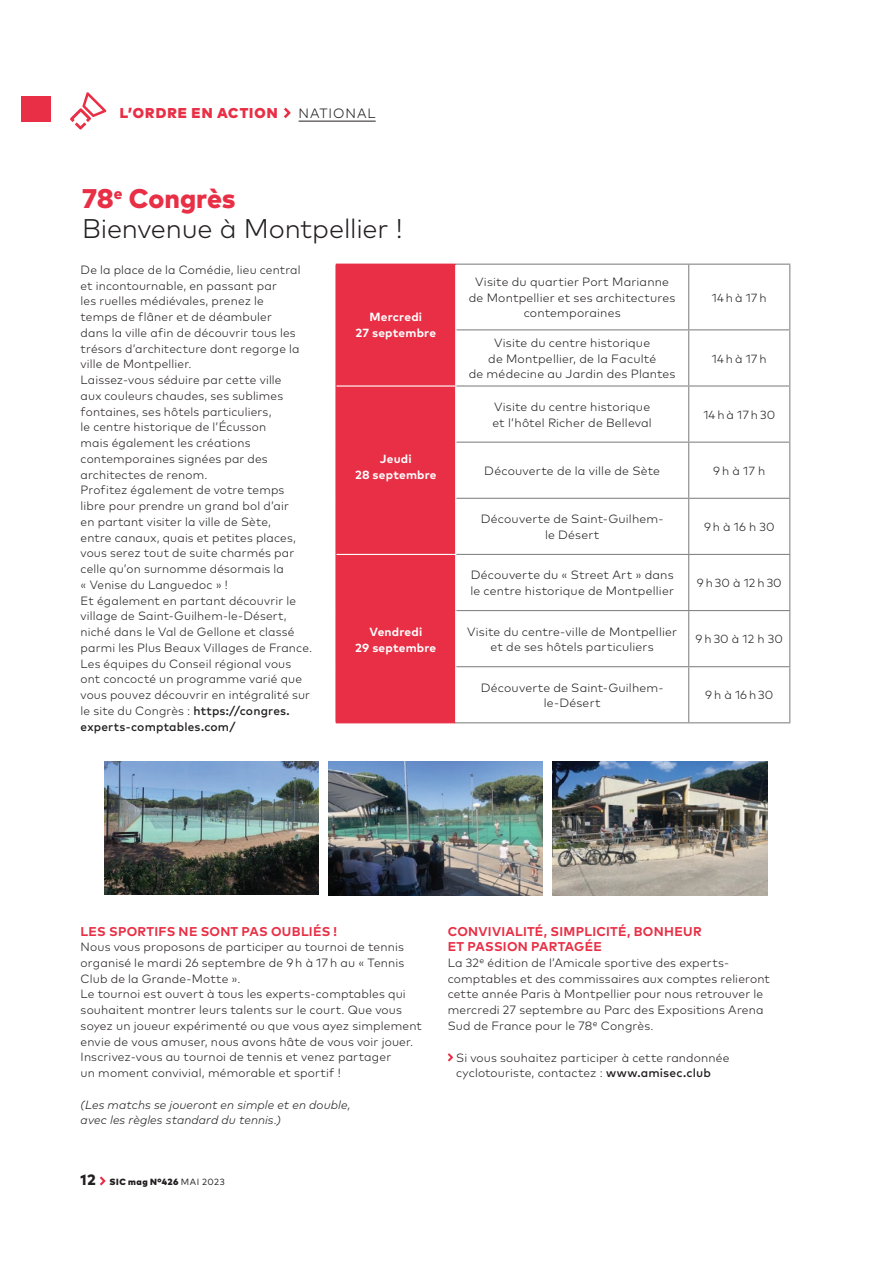
<style>
.page{position:relative;width:893px;height:1263px;background:#fff}
.page>*{position:absolute;margin:0;border:0;box-sizing:border-box;transform-origin:0 0}
.t1{font:300 27px/30px "Mark Pro";letter-spacing:-.01em;color:#231f20}
.t2{font:900 14.25px "Mark Pro";letter-spacing:.07em;color:#e82f45}
.t3{font:300 13.5px "Mark Pro";letter-spacing:.07em;color:#231f20}
.t4{font:700 12.75px/15.8px "Mark Pro";letter-spacing:.02em;color:#e82f45}
.t5{font:300 12px/15.8px "Mark Pro";letter-spacing:.015em;color:#231f20}
.t6{font:italic 300 12px/15.8px "Mark Pro";letter-spacing:.01em;color:#231f20}
.t7{font:300 11.85px "Mark Pro";color:#231f20}
.t8{font:700 11.85px/15.8px "Mark Pro";letter-spacing:.015em;color:#fff;text-align:center}
.t9{font:900 9px "Mark Pro";letter-spacing:.05em;color:#231f20}
.s1{font-weight:800;color:#e82f45}
.s2{font-weight:500}
.s3{font-weight:800;font-size:15px}
.s4{font-weight:400}
</style>
<div class="page">
<svg style="left:284px;top:108px;width:7px;height:10px"></svg>
<hr style="left:299px;top:121px;width:77px;height:1px;background:#231f20">
<svg style="left:100px;top:1176px;width:6px;height:9px"></svg>
<div style="left:21px;top:97px;width:30px;height:25px;background:#e82f45"></div>
<svg style="left:70px;top:92px;width:36px;height:38px"></svg>
<div style="left:336px;top:264px;width:120px;height:122px;background:#e82f45"></div>
<div style="left:337px;top:387px;width:118px;height:335px;background:#e82f45"></div>
<hr style="left:456px;top:264px;width:334px;height:1px;background:#888787">
<hr style="left:688px;top:265px;width:1px;height:64px;background:#888787">
<hr style="left:789px;top:265px;width:1px;height:64px;background:#888787">
<hr style="left:456px;top:329px;width:334px;height:1px;background:#888787">
<hr style="left:688px;top:330px;width:1px;height:55px;background:#888787">
<hr style="left:789px;top:330px;width:1px;height:55px;background:#888787">
<hr style="left:456px;top:385px;width:334px;height:2px;background:#888787">
<hr style="left:688px;top:387px;width:1px;height:55px;background:#888787">
<hr style="left:789px;top:387px;width:1px;height:55px;background:#888787">
<hr style="left:456px;top:442px;width:334px;height:1px;background:#888787">
<hr style="left:688px;top:443px;width:1px;height:55px;background:#888787">
<hr style="left:789px;top:443px;width:1px;height:55px;background:#888787">
<hr style="left:456px;top:498px;width:334px;height:1px;background:#888787">
<hr style="left:688px;top:499px;width:1px;height:55px;background:#888787">
<hr style="left:789px;top:499px;width:1px;height:55px;background:#888787">
<hr style="left:456px;top:554px;width:334px;height:1px;background:#888787">
<hr style="left:688px;top:555px;width:1px;height:55px;background:#888787">
<hr style="left:789px;top:555px;width:1px;height:55px;background:#888787">
<hr style="left:456px;top:610px;width:334px;height:1px;background:#888787">
<hr style="left:688px;top:611px;width:1px;height:55px;background:#888787">
<hr style="left:789px;top:611px;width:1px;height:55px;background:#888787">
<hr style="left:456px;top:666px;width:334px;height:1px;background:#888787">
<hr style="left:688px;top:667px;width:1px;height:55px;background:#888787">
<hr style="left:789px;top:667px;width:1px;height:55px;background:#888787">
<hr style="left:456px;top:722px;width:334px;height:1px;background:#888787">
<hr style="left:455px;top:265px;width:1px;height:65px;background:#fff">
<hr style="left:455px;top:330px;width:1px;height:55px;background:#fff">
<hr style="left:336px;top:385px;width:120px;height:2px;background:#fff">
<hr style="left:336px;top:554px;width:120px;height:1px;background:#fff">
<hr style="left:336px;top:722px;width:120px;height:1px;background:#e82f45">
<hr style="left:336px;top:330px;width:1px;height:56px;background:#e82f45">
<hr style="left:336px;top:386px;width:1px;height:56px;background:#e82f45">
<hr style="left:336px;top:442px;width:1px;height:56px;background:#e82f45">
<hr style="left:336px;top:498px;width:1px;height:56px;background:#e82f45">
<hr style="left:336px;top:554px;width:1px;height:57px;background:#e82f45">
<hr style="left:336px;top:611px;width:1px;height:56px;background:#e82f45">
<hr style="left:336px;top:667px;width:1px;height:55px;background:#e82f45">
<svg style="left:448px;top:1053px;width:5px;height:9px"></svg>
<img style="left:553px;top:762px;width:214px;height:134px">
<img style="left:104px;top:762px;width:214px;height:133px">
<img style="left:328px;top:762px;width:215px;height:134px">
<p class="t2" style="left:120px;top:105px;width:159px">L’ORDRE EN ACTION</p>
<p class="t3" style="left:299px;top:108px;width:78px">NATIONAL</p>
<h1 class="t1" style="left:82px;top:185px;width:322px"><span class="s1">78</span><sup>e</sup> <span class="s1">Congrès<br></span>Bienvenue à Montpellier !</h1>
<p class="t5" style="left:81px;top:263px;width:233px">De la place de la Comédie, lieu central et incontournable, en passant par<br>les ruelles médiévales, prenez le<br>temps de flâner et de déambuler<br>dans la ville afin de découvrir tous les trésors d’architecture dont regorge la ville de Montpellier.<br>Laissez-vous séduire par cette ville<br>aux couleurs chaudes, ses sublimes fontaines, ses hôtels particuliers,<br>le centre historique de l’Écusson<br>mais également les créations contemporaines signées par des architectes de renom.<br>Profitez également de votre temps libre pour prendre un grand bol d’air<br>en partant visiter la ville de Sète,<br>entre canaux, quais et petites places, vous serez tout de suite charmés par celle qu’on surnomme désormais la<br>« Venise du Languedoc » !<br>Et également en partant découvrir le village de Saint-Guilhem-le-Désert, niché dans le Val de Gellone et classé parmi les Plus Beaux Villages de France.<br>Les équipes du Conseil régional vous ont concocté un programme varié que vous pouvez découvrir en intégralité sur le site du Congrès : <span class="s2">https://congres. experts-comptables.com/</span></p>
<p class="t8" style="left:356px;top:309px;width:82px">Mercredi<br>27 septembre</p>
<p class="t8" style="left:355px;top:451px;width:83px">Jeudi<br>28 septembre</p>
<p class="t8" style="left:355px;top:624px;width:83px">Vendredi<br>29 septembre</p>
<p class="t5" style="left:469px;top:275px;width:208px;text-align:center">Visite du quartier Port Marianne de Montpellier et ses architectures contemporaines</p>
<p class="t5" style="left:469px;top:336px;width:208px;text-align:center">Visite du centre historique<br>de Montpellier, de la Faculté<br>de médecine au Jardin des Plantes</p>
<p class="t7" style="left:712px;top:292px;width:56px">14 h à 17 h</p>
<p class="t7" style="left:712px;top:353px;width:56px">14 h à 17 h</p>
<p class="t5" style="left:492px;top:400px;width:161px">Visite du centre historique et l’hôtel Richer de Belleval</p>
<p class="t7" style="left:703px;top:410px;width:73px">14 h à 17 h 30</p>
<p class="t5" style="left:484px;top:463px;width:177px">Découverte de la ville de Sète</p>
<p class="t7" style="left:713px;top:466px;width:53px">9 h à 17 h</p>
<p class="t5" style="left:481px;top:512px;width:184px;text-align:center">Découverte de Saint-Guilhem&shy;le Désert</p>
<p class="t7" style="left:704px;top:522px;width:72px">9 h à 16 h 30</p>
<p class="t5" style="left:470px;top:568px;width:205px">Découverte du « Street Art » dans le centre historique de Montpellier</p>
<p class="t7" style="left:697px;top:578px;width:86px">9 h 30 à 12 h 30</p>
<p class="t5" style="left:467px;top:624px;width:211px;text-align:center">Visite du centre-ville de Montpellier et de ses hôtels particuliers</p>
<p class="t7" style="left:696px;top:634px;width:89px">9 h 30 à 12 h 30</p>
<p class="t5" style="left:481px;top:680px;width:184px;text-align:center">Découverte de Saint-Guilhem&shy;le-Désert</p>
<p class="t7" style="left:705px;top:690px;width:70px">9 h à 16 h 30</p>
<p class="t4" style="left:81px;top:923px;width:258px">LES SPORTIFS NE SONT PAS OUBLIÉS !</p>
<p class="t5" style="left:81px;top:940px;width:343px">Nous vous proposons de participer au tournoi de tennis organisé le mardi 26 septembre de 9 h à 17 h au « Tennis Club de la Grande-Motte ».<br>Le tournoi est ouvert à tous les experts-comptables qui souhaitent montrer leurs talents sur le court. Que vous soyez un joueur expérimenté ou que vous ayez simplement envie de vous amuser, nous avons hâte de vous voir jouer.<br>Inscrivez-vous au tournoi de tennis et venez partager<br>un moment convivial, mémorable et sportif !</p>
<p class="t6" style="left:81px;top:1097px;width:271px">(Les matchs se joueront en simple et en double, avec les règles standard du tennis.)</p>
<p class="t9" style="left:81px;top:1176px;width:146px"><span class="s3">12</span> SIC mag N°426 <span class="s4">MAI 2023</span></p>
<p class="t4" style="left:448px;top:923px;width:255px">CONVIVIALITÉ, SIMPLICITÉ, BONHEUR<br>ET PASSION PARTAGÉE</p>
<p class="t5" style="left:448px;top:956px;width:324px">La 32e édition de l’Amicale sportive des experts&shy;comptables et des commissaires aux comptes relieront cette année Paris à Montpellier pour nous retrouver le mercredi 27 septembre au Parc des Expositions Arena Sud de France pour le 78e Congrès.</p>
<p class="t5" style="left:456px;top:1050px;width:275px">Si vous souhaitez participer à cette randonnée cyclotouriste, contactez : <span class="s2">www.amisec.club</span></p>
</div>
